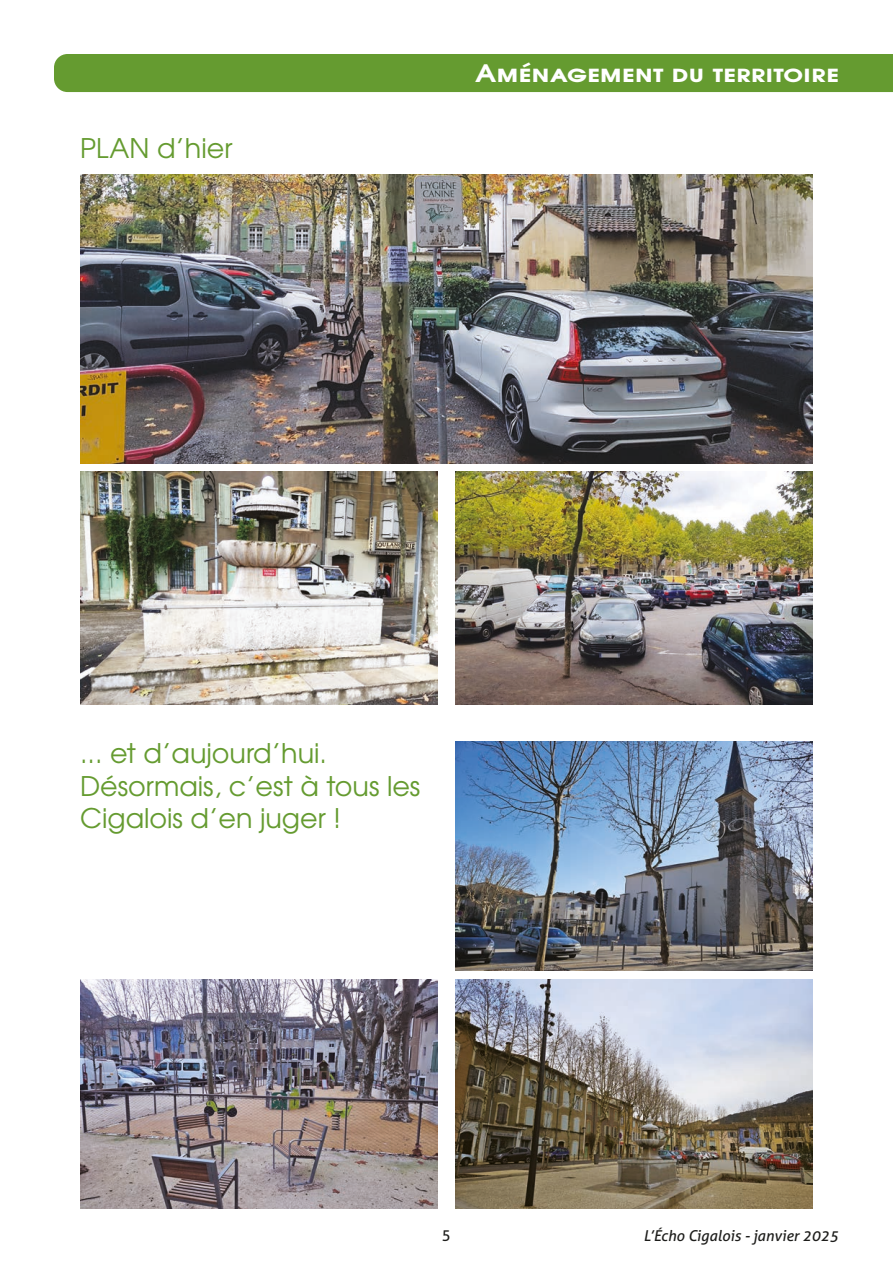
<style>
.page{position:relative;width:893px;height:1263px;background:#fff}
.page>*{position:absolute;margin:0;border:0;box-sizing:border-box;transform-origin:0 0}
.t1{font:27px/32.4px "Te X Gyre Adventor";color:#659b30}
.t2{font:700 24px "Te X Gyre Adventor";color:#fff;scale:1.2 1}
.t3{font:italic 15px "Aller";color:#1d1d1b}
.t4{font:15px "Aller";color:#1d1d1b}
</style>
<div class="page">
<div style="left:54px;top:54px;width:839px;height:38px;background:#659b30"></div>
<img style="left:80px;top:174px;width:733px;height:289px">
<img style="left:80px;top:472px;width:357px;height:232px">
<img style="left:455px;top:472px;width:358px;height:232px">
<img style="left:455px;top:741px;width:358px;height:230px">
<img style="left:455px;top:979px;width:358px;height:230px">
<img style="left:80px;top:979px;width:357px;height:230px">
<p class="t1" style="left:80px;top:130px;width:154px">PLAN d’hier</p>
<p class="t2" style="left:475px;top:52px;width:305px">Aménagement du territoire</p>
<p class="t1" style="left:80px;top:735px;width:342px">... et d’aujourd’hui.<br>Désormais, c’est à tous les<br>Cigalois d’en juger !</p>
<p class="t4" style="left:442px;top:1225px;width:10px">5</p>
<p class="t3" style="left:644px;top:1226px;width:196px">L’Écho Cigalois - janvier 2025</p>
</div>
